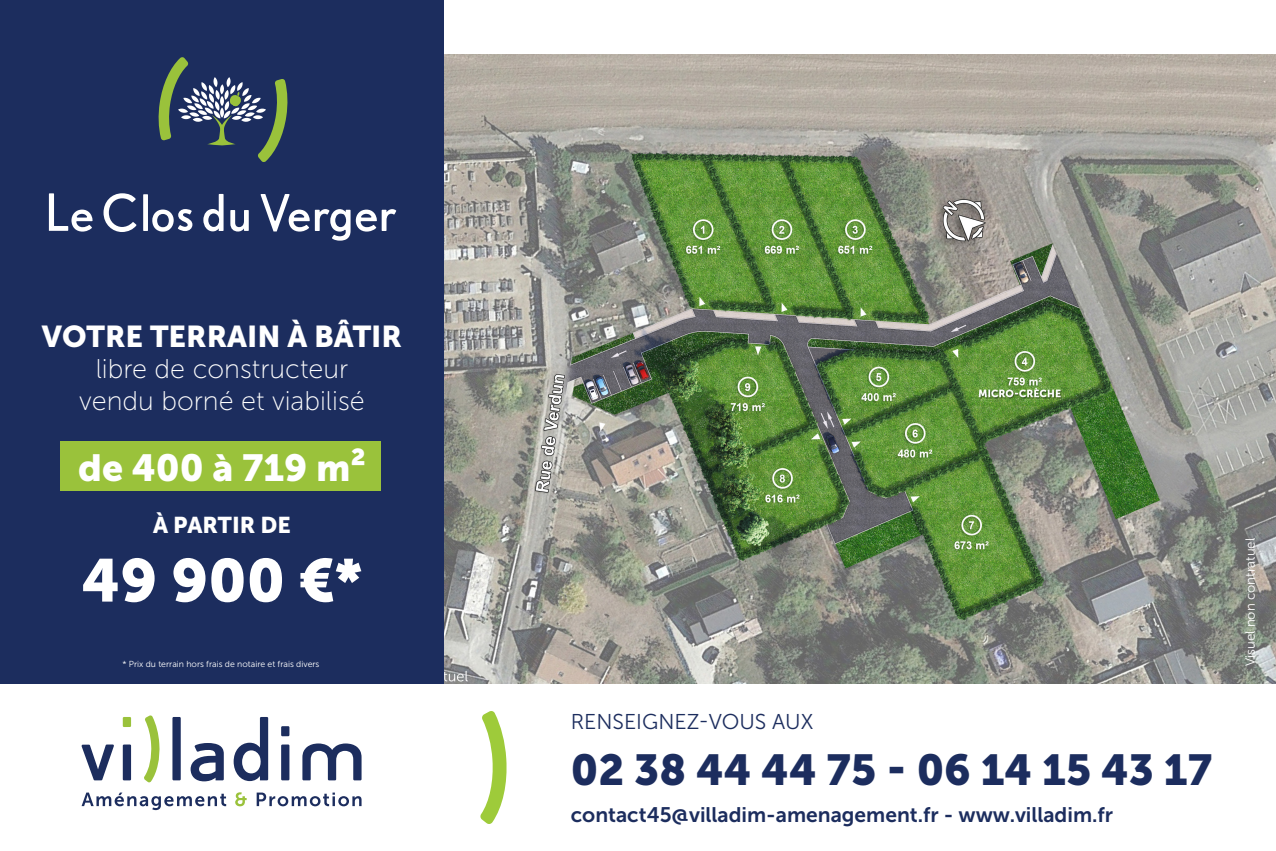
<style>
.page{position:relative;width:1276px;height:851px;background:#fff}
.page>*{position:absolute;margin:0;border:0;box-sizing:border-box;transform-origin:0 0}
.t1{font:60px "Museo Sans 900";color:#fff}
.t2{font:43.05px "Museo Sans 900";color:#1c2d5e}
.t3{font:37.5px "Museo Sans 900";color:#fff}
.t4{font:30px "Museo Sans 900";color:#fff}
.t5{font:27px/31.5px "Museo Sans 100";color:#fff;text-align:center}
.t6{font:22.8px "Museo Sans 900";color:#fff}
.t7{font:21.45px "Museo Sans 300";color:#1c2d5e}
.t8{font:21px "Museo Sans 700";color:#1c2d5e}
.t9{font:13.2px "Museo Sans 300";color:#fff}
.t10{font:8.7px "Museo Sans 300";color:#fff}
</style>
<div class="page">
<img style="left:443px;top:54px;width:833px;height:629px">
<svg style="left:480px;top:711px;width:27px;height:112px"></svg>
<div style="left:0;top:0;width:443px;height:683px;background:#1c2d5e"></div>
<div style="left:61px;top:441px;width:320px;height:49px;background:#9ac23b"></div>
<svg style="left:158px;top:57px;width:130px;height:105px"></svg>
<svg style="left:203px;top:194px;width:20px;height:37px"></svg>
<svg style="left:152px;top:209px;width:40px;height:22px"></svg>
<svg style="left:230px;top:210px;width:19px;height:21px"></svg>
<div style="left:143px;top:194px;width:5px;height:37px;background:#fff"></div>
<svg style="left:104px;top:193px;width:32px;height:39px"></svg>
<svg style="left:49px;top:193px;width:44px;height:38px"></svg>
<svg style="left:356px;top:209px;width:40px;height:22px"></svg>
<svg style="left:260px;top:194px;width:90px;height:46px"></svg>
<svg style="left:81px;top:744px;width:33px;height:36px"></svg>
<svg style="left:281px;top:726px;width:8px;height:54px"></svg>
<div style="left:172px;top:716px;width:9px;height:64px;background:#1c2d5e"></div>
<svg style="left:190px;top:743px;width:34px;height:38px"></svg>
<svg style="left:234px;top:717px;width:34px;height:64px"></svg>
<svg style="left:144px;top:715px;width:16px;height:67px"></svg>
<div style="left:123px;top:744px;width:8px;height:36px;background:#1c2d5e"></div>
<div style="left:123px;top:716px;width:8px;height:11px;background:#9ac23b"></div>
<svg style="left:302px;top:743px;width:59px;height:37px"></svg>
<svg style="left:82px;top:792px;width:144px;height:18px"></svg>
<svg style="left:235px;top:792px;width:12px;height:14px"></svg>
<svg style="left:257px;top:792px;width:104px;height:14px"></svg>
<p class="t4" style="left:42px;top:319px;width:362px">VOTRE TERRAIN À BÂTIR</p>
<p class="t5" style="left:79px;top:353px;width:287px">libre de constructeur vendu borné et viabilisé</p>
<p class="t3" style="left:78px;top:446px;width:289px">de 400 à 719 m²</p>
<p class="t6" style="left:153px;top:512px;width:139px">À PARTIR DE</p>
<p class="t1" style="left:82px;top:546px;width:282px">49 900 €*</p>
<p class="t10" style="left:122px;top:659px;width:199px">* Prix du terrain hors frais de notaire et frais divers</p>
<p class="t7" style="left:571px;top:709px;width:244px">RENSEIGNEZ-VOUS AUX</p>
<p class="t2" style="left:571px;top:745px;width:643px">02 38 44 44 75 - 06 14 15 43 17</p>
<p class="t8" style="left:571px;top:803px;width:544px">contact45@villadim-amenagement.fr - www.villadim.fr</p>
<p class="t9" style="left:1243px;top:666px;width:130px;rotate:-90deg">Visuel non contratuel</p>
</div>
